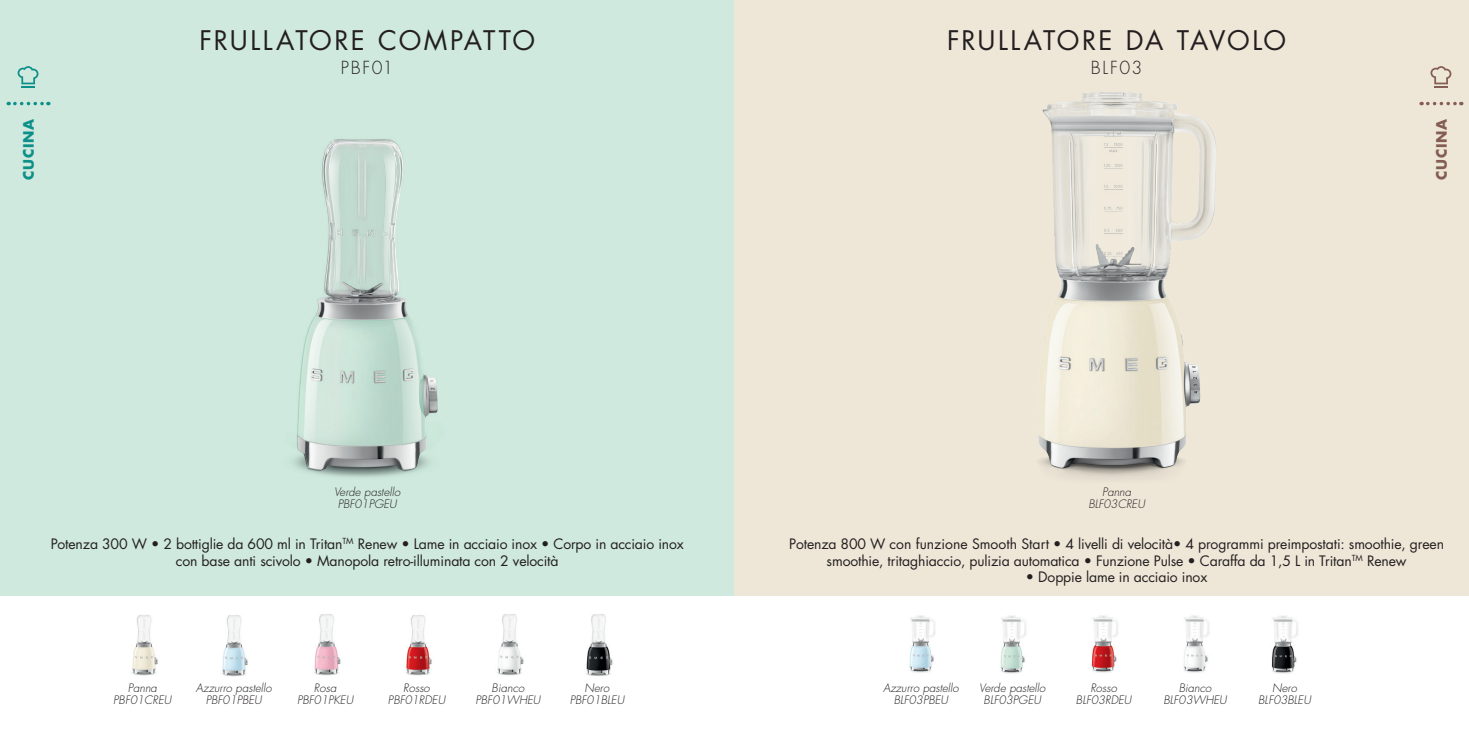
<style>
.page{position:relative;width:1469px;height:735px;background:#fff}
.page>*{position:absolute;margin:0;border:0;box-sizing:border-box;transform-origin:0 0}
.t1{font:26.25px "Futura Std";letter-spacing:.075em;color:#231f20}
.t2{font:300 17.5px "Futura Std";letter-spacing:.09em;color:#231f20}
.t3{font:14px/16.8px "Futura Std";letter-spacing:-.01em;color:#231f20;text-align:center}
.t4{font:700 14px "Futura Std";letter-spacing:.045em;color:#845d53}
.t5{font:700 14px "Futura Std";letter-spacing:.045em;color:#0d9089}
.t6{font:italic 300 11.38px/12.2px "Futura Std";color:#231f20;text-align:center}
</style>
<div class="page">
<div style="left:0;top:0;width:734px;height:595px;background:#cfe9de"></div>
<div style="left:734px;top:0;width:734px;height:595px;background:#eee7d8"></div>
<svg style="left:1427px;top:102px;width:34px;height:3px"></svg>
<svg style="left:1430px;top:66px;width:21px;height:22px"></svg>
<svg style="left:15px;top:102px;width:34px;height:3px"></svg>
<svg style="left:18px;top:66px;width:20px;height:22px"></svg>
<img style="left:1038px;top:92px;width:178px;height:386px">
<img style="left:293px;top:417px;width:126px;height:60px">
<img style="left:322px;top:139px;width:81px;height:157px">
<img style="left:298px;top:296px;width:140px;height:174px">
<img style="left:1091px;top:615px;width:27px;height:58px">
<img style="left:1271px;top:615px;width:27px;height:59px">
<img style="left:1183px;top:615px;width:27px;height:58px">
<img style="left:909px;top:615px;width:27px;height:58px">
<img style="left:1000px;top:615px;width:27px;height:59px">
<img style="left:586px;top:614px;width:27px;height:62px">
<img style="left:314px;top:614px;width:27px;height:62px">
<img style="left:132px;top:615px;width:26px;height:61px">
<img style="left:222px;top:615px;width:26px;height:61px">
<img style="left:406px;top:615px;width:26px;height:61px">
<img style="left:497px;top:614px;width:27px;height:62px">
<p class="t5" style="left:19px;top:179px;width:62px;rotate:-90deg">CUCINA</p>
<h1 class="t1" style="left:199px;top:23px;width:337px">FRULLATORE COMPATTO</h1>
<p class="t2" style="left:341px;top:57px;width:54px">PBF01</p>
<h1 class="t1" style="left:947px;top:23px;width:340px">FRULLATORE DA TAVOLO</h1>
<p class="t2" style="left:1090px;top:57px;width:53px">BLF03</p>
<p class="t4" style="left:1432px;top:179px;width:62px;rotate:-90deg">CUCINA</p>
<p class="t6" style="left:334px;top:486px;width:67px">Verde pastello<br>PBF01PGEU</p>
<p class="t3" style="left:51px;top:535px;width:634px">Potenza 300 W • 2 bottiglie da 600 ml in Tritan<sup>TM</sup> Renew • Lame in acciaio inox • Corpo in acciaio inox con base anti scivolo • Manopola retro-illuminata con 2 velocità</p>
<p class="t6" style="left:1088px;top:486px;width:58px">Panna<br>BLF03CREU</p>
<p class="t3" style="left:789px;top:535px;width:656px">Potenza 800 W con funzione Smooth Start • 4 livelli di velocità• 4 programmi preimpostati: smoothie, green smoothie, tritaghiaccio, pulizia automatica • Funzione Pulse • Caraffa da 1,5 L in Tritan<sup>TM</sup> Renew</p>
<p class="t3" style="left:1025px;top:568px;width:183px">• Doppie lame in acciaio inox</p>
<p class="t6" style="left:196px;top:681px;width:77px">Azzurro pastello<br>PBF01PBEU</p>
<p class="t6" style="left:570px;top:681px;width:56px">Nero<br>PBF01BLEU</p>
<p class="t6" style="left:113px;top:681px;width:60px">Panna<br>PBF01CREU</p>
<p class="t6" style="left:475px;top:681px;width:66px">Bianco<br>PBF01WHEU</p>
<p class="t6" style="left:297px;top:681px;width:58px">Rosa<br>PBF01PKEU</p>
<p class="t6" style="left:388px;top:681px;width:59px">Rosso<br>PBF01RDEU</p>
<p class="t6" style="left:883px;top:681px;width:77px">Azzurro pastello<br>BLF03PBEU</p>
<p class="t6" style="left:1163px;top:681px;width:65px">Bianco<br>BLF03WHEU</p>
<p class="t6" style="left:979px;top:681px;width:67px">Verde pastello<br>BLF03PGEU</p>
<p class="t6" style="left:1075px;top:681px;width:57px">Rosso<br>BLF03RDEU</p>
<p class="t6" style="left:1258px;top:681px;width:54px">Nero<br>BLF03BLEU</p>
</div>
